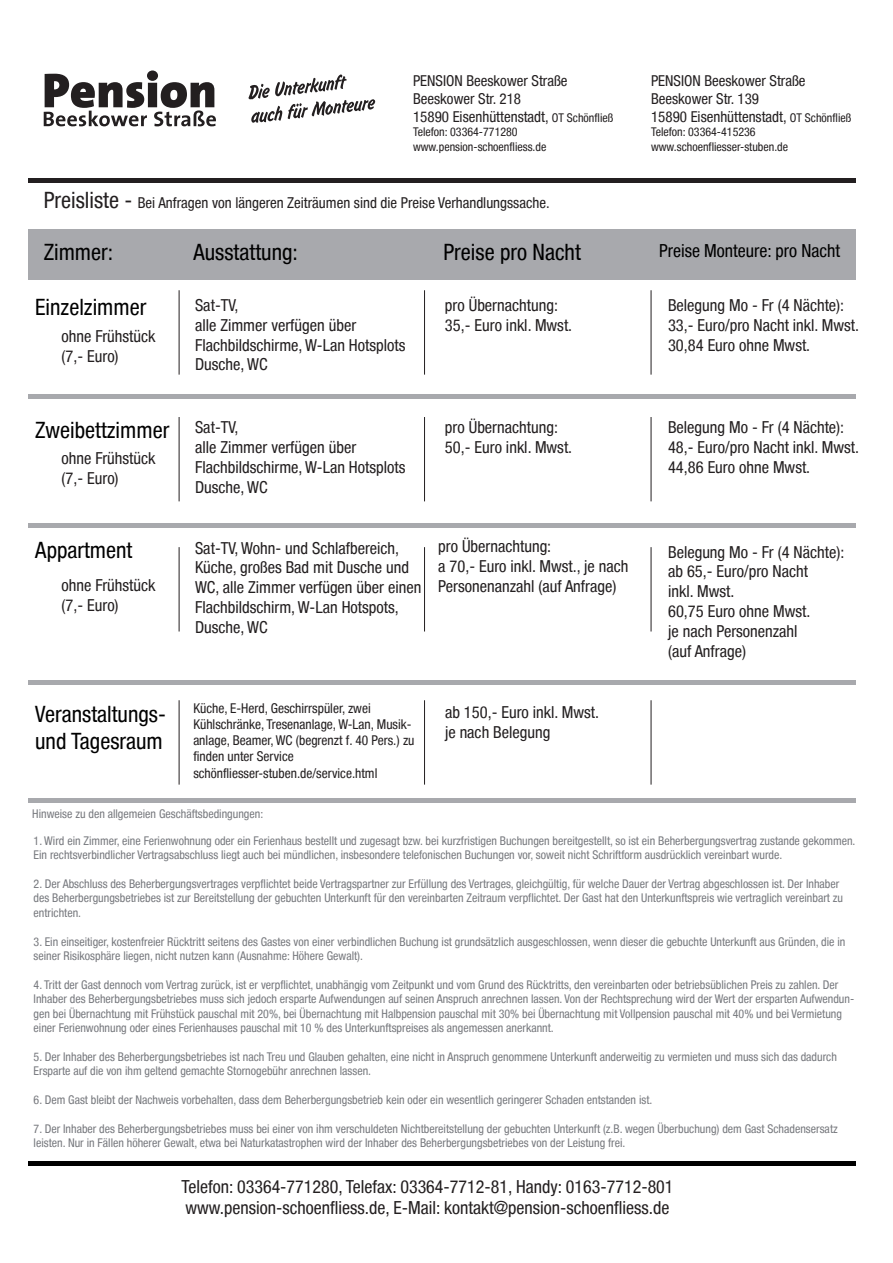
<style>
.page{position:relative;width:893px;height:1263px;background:#fff}
.page>*{position:absolute;margin:0;border:0;box-sizing:border-box;transform-origin:0 0}
.t1{font:condensed 22.5px/27px "Helvetica Neue Condensed";color:#000}
.t2{font:condensed 18px/21.6px "Helvetica Neue Condensed";color:#231f20}
.t3{font:condensed 18px "Helvetica Neue Condensed";color:#000}
.t4{font:condensed 16.5px/19.8px "Helvetica Neue Condensed";color:#231f20}
.t5{font:condensed 15px/18px "Helvetica Neue Condensed";color:#231f20}
.t6{font:condensed 13.5px/16.2px "Helvetica Neue Condensed";color:#231f20}
.t7{font:condensed 12px/14.4px "Helvetica Neue Condensed";color:#77797e}
.t8{font:condensed 12px/14.4px "Helvetica Neue Condensed";color:#231f20}
.s1{font-size:12px}
.s2{font-size:22.5px}
</style>
<div class="page">
<div style="left:28px;top:230px;width:827px;height:50px;background:#a8a9ad"></div>
<hr style="left:28px;top:681px;width:827px;height:4px;background:#a8a9ad">
<hr style="left:28px;top:1162px;width:827px;height:4px;background:#000">
<div style="left:28px;top:523px;width:827px;height:5px;background:#a8a9ad"></div>
<div style="left:28px;top:394px;width:827px;height:5px;background:#a8a9ad"></div>
<hr style="left:28px;top:178px;width:827px;height:4px;background:#231f20">
<svg style="left:248px;top:74px;width:127px;height:49px"></svg>
<svg style="left:44px;top:70px;width:172px;height:56px"></svg>
<hr style="left:179px;top:290px;width:1px;height:85px;background:#231f20">
<hr style="left:424px;top:290px;width:1px;height:85px;background:#231f20">
<hr style="left:651px;top:290px;width:1px;height:85px;background:#231f20">
<hr style="left:179px;top:417px;width:1px;height:84px;background:#231f20">
<hr style="left:424px;top:417px;width:1px;height:84px;background:#231f20">
<hr style="left:651px;top:417px;width:1px;height:84px;background:#231f20">
<hr style="left:179px;top:547px;width:1px;height:84px;background:#231f20">
<hr style="left:424px;top:547px;width:1px;height:84px;background:#231f20">
<hr style="left:651px;top:547px;width:1px;height:84px;background:#231f20">
<div style="left:28px;top:798px;width:827px;height:5px;background:#a8a9ad"></div>
<hr style="left:179px;top:700px;width:1px;height:85px;background:#231f20">
<hr style="left:424px;top:700px;width:1px;height:85px;background:#231f20">
<hr style="left:651px;top:700px;width:1px;height:85px;background:#231f20">
<p class="t5" style="left:413px;top:71px;width:202px">PENSION Beeskower Straße<br>Beeskower Str. 218<br>15890 Eisenhüttenstadt, <span class="s1">OT Schönfließ</span></p>
<p class="t8" style="left:413px;top:125px;width:135px">Telefon: 03364-771280 www.pension-schoenfliess.de</p>
<p class="t5" style="left:44px;top:193px;width:507px"><span class="s2">Preisliste -</span> Bei Anfragen von längeren Zeiträumen sind die Preise Verhandlungssache.</p>
<h1 class="t1" style="left:44px;top:238px;width:71px">Zimmer:</h1>
<h1 class="t1" style="left:194px;top:238px;width:106px">Ausstattung:</h1>
<h1 class="t1" style="left:443px;top:238px;width:139px">Preise pro Nacht</h1>
<h1 class="t1" style="left:35px;top:294px;width:113px">Einzelzimmer</h1>
<h3 class="t4" style="left:195px;top:295px;width:212px">Sat-TV,<br>alle Zimmer verfügen über<br>Flachbildschirme, W-Lan Hotsplots<br>Dusche, WC</h3>
<h3 class="t4" style="left:445px;top:295px;width:129px">pro Übernachtung:<br>35,- Euro inkl. Mwst.</h3>
<h3 class="t4" style="left:62px;top:326px;width:96px">ohne Frühstück (7,- Euro)</h3>
<h1 class="t1" style="left:35px;top:416px;width:205px">Zweibettzimmer <sup>Sat-TV,</sup></h1>
<h3 class="t4" style="left:195px;top:437px;width:212px">alle Zimmer verfügen über<br>Flachbildschirme, W-Lan Hotsplots<br>Dusche, WC</h3>
<h3 class="t4" style="left:62px;top:448px;width:96px">ohne Frühstück (7,- Euro)</h3>
<h3 class="t4" style="left:445px;top:417px;width:129px">pro Übernachtung:<br>50,- Euro inkl. Mwst.</h3>
<p class="t5" style="left:651px;top:71px;width:202px">PENSION Beeskower Straße<br>Beeskower Str. 139<br>15890 Eisenhüttenstadt, <span class="s1">OT Schönfließ</span></p>
<p class="t8" style="left:651px;top:125px;width:139px">Telefon: 03364-415236 www.schoenfliesser-stuben.de</p>
<h2 class="t3" style="left:659px;top:240px;width:183px">Preise Monteure: pro Nacht</h2>
<h3 class="t4" style="left:668px;top:295px;width:193px">Belegung Mo - Fr (4 Nächte):<br>33,- Euro/pro Nacht inkl. Mwst.<br>30,84 Euro ohne Mwst.</h3>
<h3 class="t4" style="left:668px;top:417px;width:193px">Belegung Mo - Fr (4 Nächte):<br>48,- Euro/pro Nacht inkl. Mwst.<br>44,86 Euro ohne Mwst.</h3>
<h1 class="t1" style="left:35px;top:536px;width:99px">Appartment</h1>
<h3 class="t4" style="left:62px;top:576px;width:96px">ohne Frühstück (7,- Euro)</h3>
<h3 class="t4" style="left:195px;top:538px;width:228px">Sat-TV, Wohn- und Schlafbereich,<br>Küche, großes Bad mit Dusche und<br>WC, alle Zimmer verfügen über einen<br>Flachbildschirm, W-Lan Hotspots,<br>Dusche, WC</h3>
<h3 class="t4" style="left:438px;top:536px;width:192px">pro Übernachtung:<br>a 70,- Euro inkl. Mwst., je nach<br>Personenanzahl (auf Anfrage)</h3>
<h3 class="t4" style="left:668px;top:542px;width:178px">Belegung Mo - Fr (4 Nächte): ab 65,- Euro/pro Nacht<br>inkl. Mwst.<br>60,75 Euro ohne Mwst.<br>je nach Personenzahl<br>(auf Anfrage)</h3>
<h1 class="t1" style="left:35px;top:701px;width:132px">Veranstaltungs&shy;und Tagesraum</h1>
<p class="t6" style="left:193px;top:700px;width:223px">Küche, E-Herd, Geschirrspüler, zwei Kühlschränke, Tresenanlage, W-Lan, Musik&shy;anlage, Beamer, WC (begrenzt f. 40 Pers.) zu finden unter Service schönfliesser-stuben.de/service.html</p>
<h3 class="t4" style="left:445px;top:702px;width:156px">ab 150,- Euro inkl. Mwst. je nach Belegung</h3>
<p class="t7" style="left:32px;top:806px;width:233px">Hinweise zu den allgemeien Geschäftsbedingungen:</p>
<p class="t7" style="left:34px;top:833px;width:823px">1. Wird ein Zimmer, eine Ferienwohnung oder ein Ferienhaus bestellt und zugesagt bzw. bei kurzfristigen Buchungen bereitgestellt, so ist ein Beherbergungsvertrag zustande gekommen.<br>Ein rechtsverbindlicher Vertragsabschluss liegt auch bei mündlichen, insbesondere telefonischen Buchungen vor, soweit nicht Schriftform ausdrücklich vereinbart wurde.</p>
<p class="t7" style="left:34px;top:876px;width:811px">2. Der Abschluss des Beherbergungsvertrages verpflichtet beide Vertragspartner zur Erfüllung des Vertrages, gleichgültig, für welche Dauer der Vertrag abgeschlossen ist. Der Inhaber des Beherbergungsbetriebes ist zur Bereitstellung der gebuchten Unterkunft für den vereinbarten Zeitraum verpflichtet. Der Gast hat den Unterkunftspreis wie vertraglich vereinbart zu entrichten.</p>
<p class="t7" style="left:34px;top:934px;width:813px">3. Ein einseitiger, kostenfreier Rücktritt seitens des Gastes von einer verbindlichen Buchung ist grundsätzlich ausgeschlossen, wenn dieser die gebuchte Unterkunft aus Gründen, die in seiner Risikosphäre liegen, nicht nutzen kann (Ausnahme: Höhere Gewalt).</p>
<p class="t7" style="left:34px;top:977px;width:822px">4. Tritt der Gast dennoch vom Vertrag zurück, ist er verpflichtet, unabhängig vom Zeitpunkt und vom Grund des Rücktritts, den vereinbarten oder betriebsüblichen Preis zu zahlen. Der Inhaber des Beherbergungsbetriebes muss sich jedoch ersparte Aufwendungen auf seinen Anspruch anrechnen lassen. Von der Rechtsprechung wird der Wert der ersparten Aufwendun&shy;gen bei Übernachtung mit Frühstück pauschal mit 20%, bei Übernachtung mit Halbpension pauschal mit 30% bei Übernachtung mit Vollpension pauschal mit 40% und bei Vermietung einer Ferienwohnung oder eines Ferienhauses pauschal mit 10 % des Unterkunftspreises als angemessen anerkannt.</p>
<p class="t7" style="left:34px;top:1049px;width:805px">5. Der Inhaber des Beherbergungsbetriebes ist nach Treu und Glauben gehalten, eine nicht in Anspruch genommene Unterkunft anderweitig zu vermieten und muss sich das dadurch<br>Ersparte auf die von ihm geltend gemachte Stornogebühr anrechnen lassen.</p>
<p class="t7" style="left:34px;top:1092px;width:620px">6. Dem Gast bleibt der Nachweis vorbehalten, dass dem Beherbergungsbetrieb kein oder ein wesentlich geringerer Schaden entstanden ist.</p>
<p class="t7" style="left:34px;top:1121px;width:806px">7. Der Inhaber des Beherbergungsbetriebes muss bei einer von ihm verschuldeten Nichtbereitstellung der gebuchten Unterkunft (z.B. wegen Überbuchung) dem Gast Schadensersatz leisten. Nur in Fällen höherer Gewalt, etwa bei Naturkatastrophen wird der Inhaber des Beherbergungsbetriebes von der Leistung frei.</p>
<h2 class="t2" style="left:181px;top:1175px;width:494px">Telefon: 03364-771280, Telefax: 03364-7712-81, Handy: 0163-7712-801 www.pension-schoenfliess.de, E-Mail: kontakt@pension-schoenfliess.de</h2>
</div>
